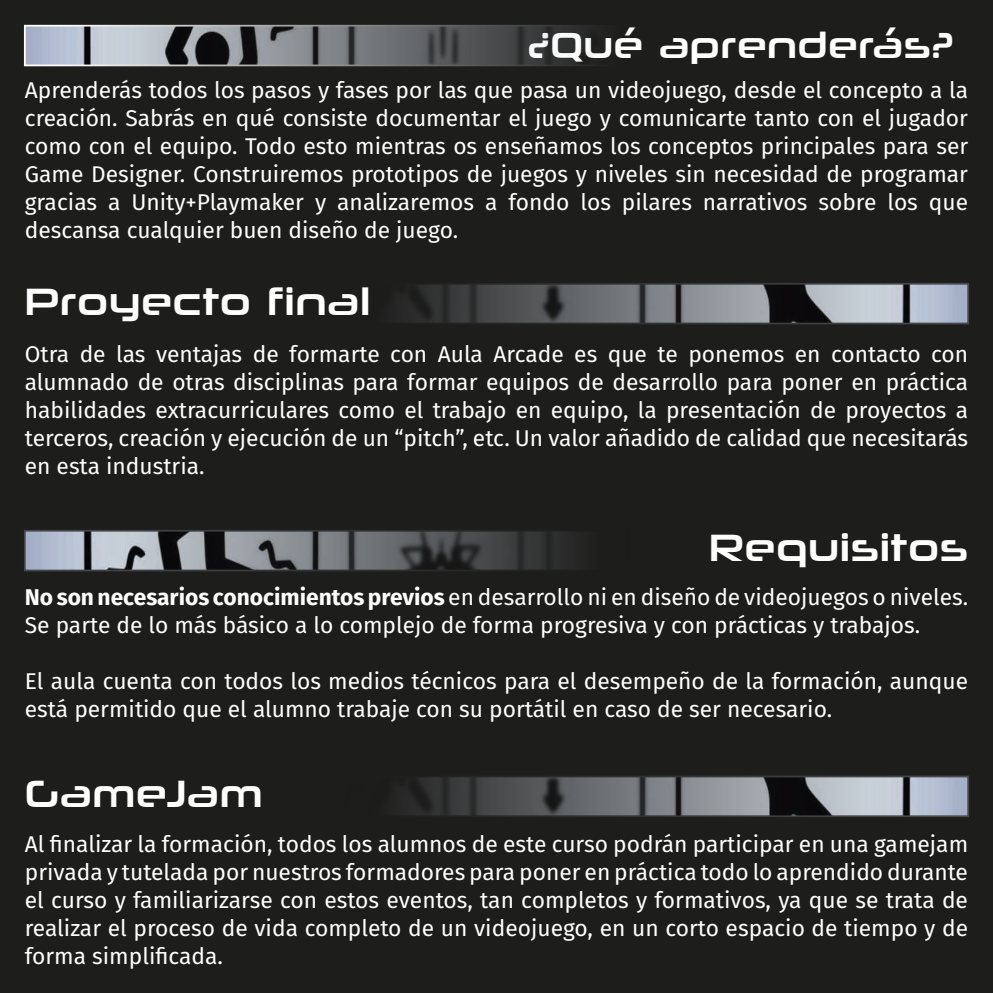
<style>
.page{position:relative;width:993px;height:993px;background:#fff}
.page>*{position:absolute;margin:0;border:0;box-sizing:border-box;transform-origin:0 0}
.t1{font:38.5px "Neuropolitical Rg";letter-spacing:.01em;color:#fff}
.t2{font:36.75px "Neuropolitical Rg";letter-spacing:.01em;color:#fff}
.t3{font:22.75px/28px "Fira Sans";color:#fff;text-align:justify}
.s1{font-weight:700}
</style>
<div class="page">
<div style="left:0;top:0;width:992px;height:992px;background:#1d1d1c"></div>
<img style="left:27px;top:28px;width:563px;height:35px">
<img style="left:402px;top:286px;width:563px;height:35px">
<div style="left:24px;top:283px;width:944px;height:41px;border:2px solid #48494c"></div>
<img style="left:402px;top:778px;width:563px;height:35px">
<div style="left:24px;top:775px;width:944px;height:41px;border:2px solid #48494c"></div>
<img style="left:27px;top:532px;width:547px;height:36px">
<div style="left:24px;top:529px;width:913px;height:42px;border:2px solid #48494c"></div>
<h2 class="t2" style="left:528px;top:22px;width:426px">¿Qué aprenderás?</h2>
<p class="t3" style="left:25px;top:76px;width:944px">Aprenderás todos los pasos y fases por las que pasa un videojuego, desde el concepto a la creación. Sabrás en qué consiste documentar el juego y comunicarte tanto con el jugador como con el equipo. Todo esto mientras os enseñamos los conceptos principales para ser Game Designer. Construiremos prototipos de juegos y niveles sin necesidad de programar gracias a Unity+Playmaker y analizaremos a fondo los pilares narrativos sobre los que descansa cualquier buen diseño de juego.</p>
<h1 class="t1" style="left:25px;top:277px;width:347px">Proyecto final</h1>
<p class="t3" style="left:25px;top:339px;width:944px">Otra de las ventajas de formarte con Aula Arcade es que te ponemos en contacto con alumnado de otras disciplinas para formar equipos de desarrollo para poner en práctica habilidades extracurriculares como el trabajo en equipo, la presentación de proyectos a terceros, creación y ejecución de un “pitch”, etc. Un valor añadido de calidad que necesitarás en esta industria.</p>
<h1 class="t1" style="left:709px;top:523px;width:260px">Requisitos</h1>
<p class="t3" style="left:25px;top:582px;width:944px"><span class="s1">No son necesarios conocimientos previos</span> en desarrollo ni en diseño de videojuegos o niveles.<br>Se parte de lo más básico a lo complejo de forma progresiva y con prácticas y trabajos.</p>
<p class="t3" style="left:25px;top:666px;width:944px">El aula cuenta con todos los medios técnicos para el desempeño de la formación, aunque está permitido que el alumno trabaje con su portátil en caso de ser necesario.</p>
<h1 class="t1" style="left:25px;top:768px;width:239px">GameJam</h1>
<p class="t3" style="left:25px;top:829px;width:944px">Al finalizar la formación, todos los alumnos de este curso podrán participar en una gamejam privada y tutelada por nuestros formadores para poner en práctica todo lo aprendido durante el curso y familiarizarse con estos eventos, tan completos y formativos, ya que se trata de realizar el proceso de vida completo de un videojuego, en un corto espacio de tiempo y de forma simplificada.</p>
</div>
